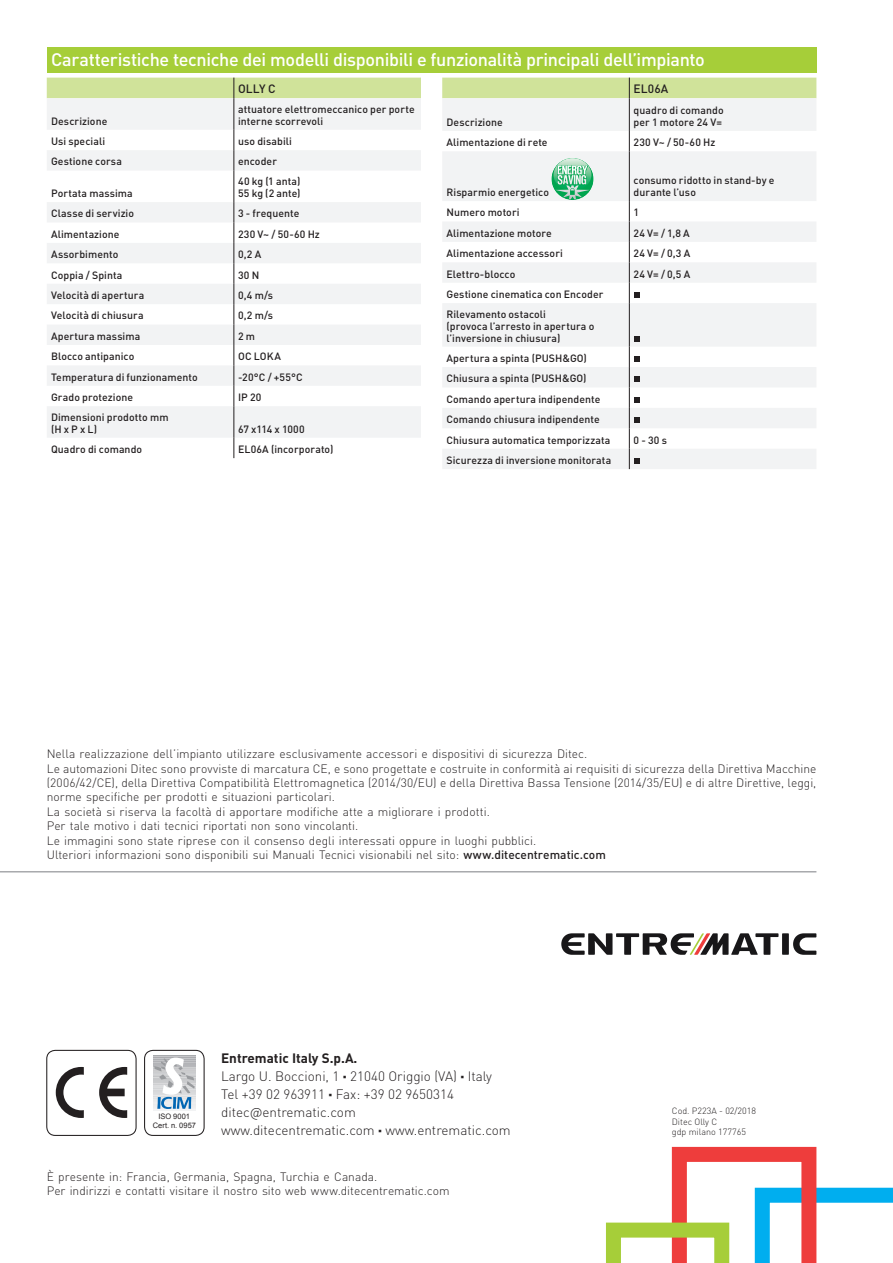
<style>
.page{position:relative;width:893px;height:1263px;background:#fff}
.page>*{position:absolute;margin:0;border:0;box-sizing:border-box;transform-origin:0 0}
.Titoletto_12_white{font:500 18px "DIN Pro";letter-spacing:-.02em;color:#fff}
.t1{font:300 13.5px/18px "DIN Pro";color:#231f20}
.t2{font:300 12px/14.4px "DIN Pro";color:#231f20}
.Caption_8_-15{font:500 12px "DIN Pro";letter-spacing:.01em;color:#231f20}
.Tabel__graphs_7_-15{font:500 10.5px/12px "DIN Pro";letter-spacing:.005em;color:#231f20}
.Tabel__graphs_7_-15-2{font:500 10.5px "DIN Pro";letter-spacing:-.025em;color:#231f20}
.t3{font:300 9px/10.8px "DIN Pro";color:#231f20}
.t4{font:7.5px/9px "Arial";letter-spacing:.01em;color:#231f20;text-align:center}
.s1{font-weight:500}
.s2{font-weight:700}
.s3{font-weight:900}
</style>
<div class="page">
<hr style="left:0;top:871px;width:816px;height:1px;background:#a8a9ad">
<svg style="left:56px;top:1067px;width:28px;height:51px"></svg>
<svg style="left:99px;top:1067px;width:28px;height:51px"></svg>
<div style="left:46px;top:1050px;width:91px;height:86px;border:1px solid #231f20;border-radius:9px"></div>
<svg style="left:606px;top:1147px;width:287px;height:116px"></svg>
<div style="left:144px;top:1050px;width:61px;height:86px;border:1px solid #231f20;border-radius:9px"></div>
<div style="left:153px;top:1055px;width:43px;height:55px;background:#c6c6c9"></div>
<svg style="left:154px;top:1057px;width:41px;height:52px"></svg>
<svg style="left:793px;top:933px;width:23px;height:22px"></svg>
<div style="left:782px;top:933px;width:7px;height:22px;background:#181719"></div>
<svg style="left:561px;top:933px;width:217px;height:22px"></svg>
<svg style="left:442px;top:98px;width:374px;height:371px;fill:#f2f3f4"></svg>
<div style="left:442px;top:78px;width:374px;height:20px;background:#d0e39a"></div>
<hr style="left:629px;top:98px;width:1px;height:33px;background:#231f20">
<svg style="left:629px;top:131px;width:1px;height:20px"></svg>
<hr style="left:629px;top:151px;width:1px;height:50px;background:#231f20">
<hr style="left:629px;top:303px;width:1px;height:44px;background:#231f20">
<svg style="left:551px;top:158px;width:43px;height:42px"></svg>
<svg style="left:554px;top:158px;width:37px;height:41px"></svg>
<svg style="left:629px;top:201px;width:10px;height:102px"></svg>
<svg style="left:634px;top:336px;width:5px;height:5px"></svg>
<svg style="left:629px;top:347px;width:10px;height:122px"></svg>
<svg style="left:47px;top:98px;width:374px;height:340px;fill:#f2f3f4"></svg>
<div style="left:47px;top:78px;width:374px;height:20px;background:#d0e39a"></div>
<hr style="left:233px;top:98px;width:1px;height:32px;background:#231f20">
<svg style="left:233px;top:130px;width:1px;height:41px"></svg>
<hr style="left:233px;top:171px;width:1px;height:31px;background:#231f20">
<svg style="left:233px;top:202px;width:1px;height:204px"></svg>
<hr style="left:233px;top:406px;width:1px;height:32px;background:#231f20">
<svg style="left:233px;top:438px;width:1px;height:20px"></svg>
<div style="left:47px;top:47px;width:769px;height:25px;background:#a6ce39"></div>
<p class="Titoletto_12_white" style="left:51px;top:48px;width:655px">Caratteristiche tecniche dei modelli disponibili e funzionalità principali dell’impianto</p>
<p class="Caption_8_-15" style="left:238px;top:81px;width:39px">OLLY C</p>
<p class="Caption_8_-15" style="left:634px;top:81px;width:36px">EL06A</p>
<p class="Tabel__graphs_7_-15" style="left:51px;top:114px;width:58px">Descrizione</p>
<p class="Tabel__graphs_7_-15" style="left:238px;top:102px;width:178px">attuatore elettromeccanico per porte interne scorrevoli</p>
<p class="Tabel__graphs_7_-15" style="left:446px;top:116px;width:58px">Descrizione</p>
<p class="Tabel__graphs_7_-15" style="left:634px;top:104px;width:92px">quadro di comando</p>
<p class="Tabel__graphs_7_-15" style="left:634px;top:116px;width:90px">per 1 motore 24 V=</p>
<p class="Tabel__graphs_7_-15" style="left:51px;top:135px;width:56px">Usi speciali</p>
<p class="Tabel__graphs_7_-15" style="left:238px;top:135px;width:55px">uso disabili</p>
<p class="Tabel__graphs_7_-15" style="left:51px;top:155px;width:72px">Gestione corsa</p>
<p class="Tabel__graphs_7_-15" style="left:238px;top:155px;width:40px">encoder</p>
<p class="Tabel__graphs_7_-15" style="left:51px;top:187px;width:83px">Portata massima</p>
<p class="Tabel__graphs_7_-15" style="left:238px;top:175px;width:64px">40 kg (1 anta)</p>
<p class="Tabel__graphs_7_-15" style="left:238px;top:187px;width:64px">55 kg (2 ante)</p>
<p class="Tabel__graphs_7_-15" style="left:446px;top:136px;width:103px">Alimentazione di rete</p>
<p class="Tabel__graphs_7_-15" style="left:634px;top:136px;width:83px">230 V~ / 50-60 Hz</p>
<p class="Tabel__graphs_7_-15" style="left:446px;top:186px;width:104px">Risparmio energetico</p>
<p class="Tabel__graphs_7_-15" style="left:634px;top:174px;width:142px">consumo ridotto in stand-by e durante l’uso</p>
<p class="Tabel__graphs_7_-15" style="left:51px;top:207px;width:85px">Classe di servizio</p>
<p class="Tabel__graphs_7_-15" style="left:238px;top:207px;width:63px">3 - frequente</p>
<p class="Tabel__graphs_7_-15" style="left:51px;top:228px;width:70px">Alimentazione</p>
<p class="Tabel__graphs_7_-15" style="left:238px;top:228px;width:83px">230 V~ / 50-60 Hz</p>
<p class="Tabel__graphs_7_-15" style="left:51px;top:248px;width:69px">Assorbimento</p>
<p class="Tabel__graphs_7_-15" style="left:238px;top:248px;width:25px">0,2 A</p>
<p class="Tabel__graphs_7_-15" style="left:51px;top:268px;width:73px">Coppia / Spinta</p>
<p class="Tabel__graphs_7_-15" style="left:238px;top:268px;width:23px">30 N</p>
<p class="Tabel__graphs_7_-15" style="left:51px;top:289px;width:95px">Velocità di apertura</p>
<p class="Tabel__graphs_7_-15" style="left:238px;top:289px;width:37px">0,4 m/s</p>
<p class="Tabel__graphs_7_-15" style="left:51px;top:309px;width:94px">Velocità di chiusura</p>
<p class="Tabel__graphs_7_-15" style="left:238px;top:309px;width:37px">0,2 m/s</p>
<p class="Tabel__graphs_7_-15" style="left:51px;top:330px;width:91px">Apertura massima</p>
<p class="Tabel__graphs_7_-15" style="left:238px;top:330px;width:19px">2 m</p>
<p class="Tabel__graphs_7_-15" style="left:51px;top:350px;width:85px">Blocco antipanico</p>
<p class="Tabel__graphs_7_-15" style="left:238px;top:350px;width:44px">OC LOKA</p>
<p class="Tabel__graphs_7_-15" style="left:51px;top:370px;width:148px">Temperatura di funzionamento</p>
<p class="Tabel__graphs_7_-15" style="left:238px;top:370px;width:66px">-20°C / +55°C</p>
<p class="Tabel__graphs_7_-15" style="left:51px;top:391px;width:84px">Grado protezione</p>
<p class="Tabel__graphs_7_-15" style="left:238px;top:391px;width:25px">IP 20</p>
<p class="Tabel__graphs_7_-15" style="left:51px;top:410px;width:119px">Dimensioni prodotto mm</p>
<p class="Tabel__graphs_7_-15" style="left:51px;top:422px;width:48px">(H x P x L)</p>
<p class="Tabel__graphs_7_-15-2" style="left:238px;top:422px;width:68px">67 x114 x 1000</p>
<p class="Tabel__graphs_7_-15" style="left:51px;top:443px;width:93px">Quadro di comando</p>
<p class="Tabel__graphs_7_-15" style="left:238px;top:443px;width:97px">EL06A (incorporato)</p>
<p class="Tabel__graphs_7_-15" style="left:446px;top:206px;width:75px">Numero motori</p>
<p class="Tabel__graphs_7_-15" style="left:634px;top:206px;width:7px">1</p>
<p class="Tabel__graphs_7_-15" style="left:446px;top:227px;width:107px">Alimentazione motore</p>
<p class="Tabel__graphs_7_-15" style="left:634px;top:227px;width:58px">24 V= / 1,8 A</p>
<p class="Tabel__graphs_7_-15" style="left:446px;top:247px;width:118px">Alimentazione accessori</p>
<p class="Tabel__graphs_7_-15" style="left:634px;top:247px;width:58px">24 V= / 0,3 A</p>
<p class="Tabel__graphs_7_-15" style="left:446px;top:267px;width:70px">Elettro-blocco</p>
<p class="Tabel__graphs_7_-15" style="left:634px;top:267px;width:58px">24 V= / 0,5 A</p>
<p class="Tabel__graphs_7_-15" style="left:446px;top:288px;width:158px">Gestione cinematica con Encoder</p>
<p class="Tabel__graphs_7_-15" style="left:446px;top:307px;width:101px">Rilevamento ostacoli</p>
<p class="Tabel__graphs_7_-15" style="left:446px;top:319px;width:149px">(provoca l’arresto in apertura o l’inversione in chiusura)</p>
<p class="Tabel__graphs_7_-15" style="left:446px;top:352px;width:142px">Apertura a spinta (PUSH&amp;GO)</p>
<p class="Tabel__graphs_7_-15" style="left:446px;top:372px;width:142px">Chiusura a spinta (PUSH&amp;GO)</p>
<p class="Tabel__graphs_7_-15" style="left:446px;top:393px;width:155px">Comando apertura indipendente</p>
<p class="Tabel__graphs_7_-15" style="left:446px;top:413px;width:155px">Comando chiusura indipendente</p>
<p class="Tabel__graphs_7_-15" style="left:446px;top:433px;width:165px">Chiusura automatica temporizzata</p>
<p class="Tabel__graphs_7_-15" style="left:634px;top:433px;width:35px">0 - 30 s</p>
<p class="Tabel__graphs_7_-15" style="left:446px;top:454px;width:166px">Sicurezza di inversione monitorata</p>
<p class="t2" style="left:47px;top:746px;width:771px">Nella realizzazione dell’impianto utilizzare esclusivamente accessori e dispositivi di sicurezza Ditec.<br>Le automazioni Ditec sono provviste di marcatura CE, e sono progettate e costruite in conformità ai requisiti di sicurezza della Direttiva Macchine (2006/42/CE), della Direttiva Compatibilità Elettromagnetica (2014/30/EU) e della Direttiva Bassa Tensione (2014/35/EU) e di altre Direttive, leggi, norme specifiche per prodotti e situazioni particolari.<br>La società si riserva la facoltà di apportare modifiche atte a migliorare i prodotti.<br>Per tale motivo i dati tecnici riportati non sono vincolanti.<br>Le immagini sono state riprese con il consenso degli interessati oppure in luoghi pubblici.<br>Ulteriori informazioni sono disponibili sui Manuali Tecnici visionabili nel sito: <span class="s1">www.ditecentrematic.com</span></p>
<p class="t4" style="left:153px;top:1112px;width:45px">ISO 9001<br>Cert. n. 0957</p>
<p class="t1" style="left:221px;top:1049px;width:291px"><span class="s2">Entrematic Italy S.p.A.<br></span>Largo U. Boccioni, 1 <span class="s3">·</span> 21040 Origgio (VA) <span class="s3">·</span> Italy Tel +39 02 963911 <span class="s3">·</span> Fax: +39 02 9650314 ditec@entrematic.com www.ditecentrematic.com <span class="s3">·</span> www.entrematic.com</p>
<p class="t2" style="left:47px;top:1168px;width:404px">È presente in: Francia, Germania, Spagna, Turchia e Canada.<br>Per indirizzi e contatti visitare il nostro sito web www.ditecentrematic.com</p>
<p class="t3" style="left:672px;top:1105px;width:86px">Cod. P223A - 02/2018<br>Ditec Olly C<br>gdp milano 177765</p>
</div>
